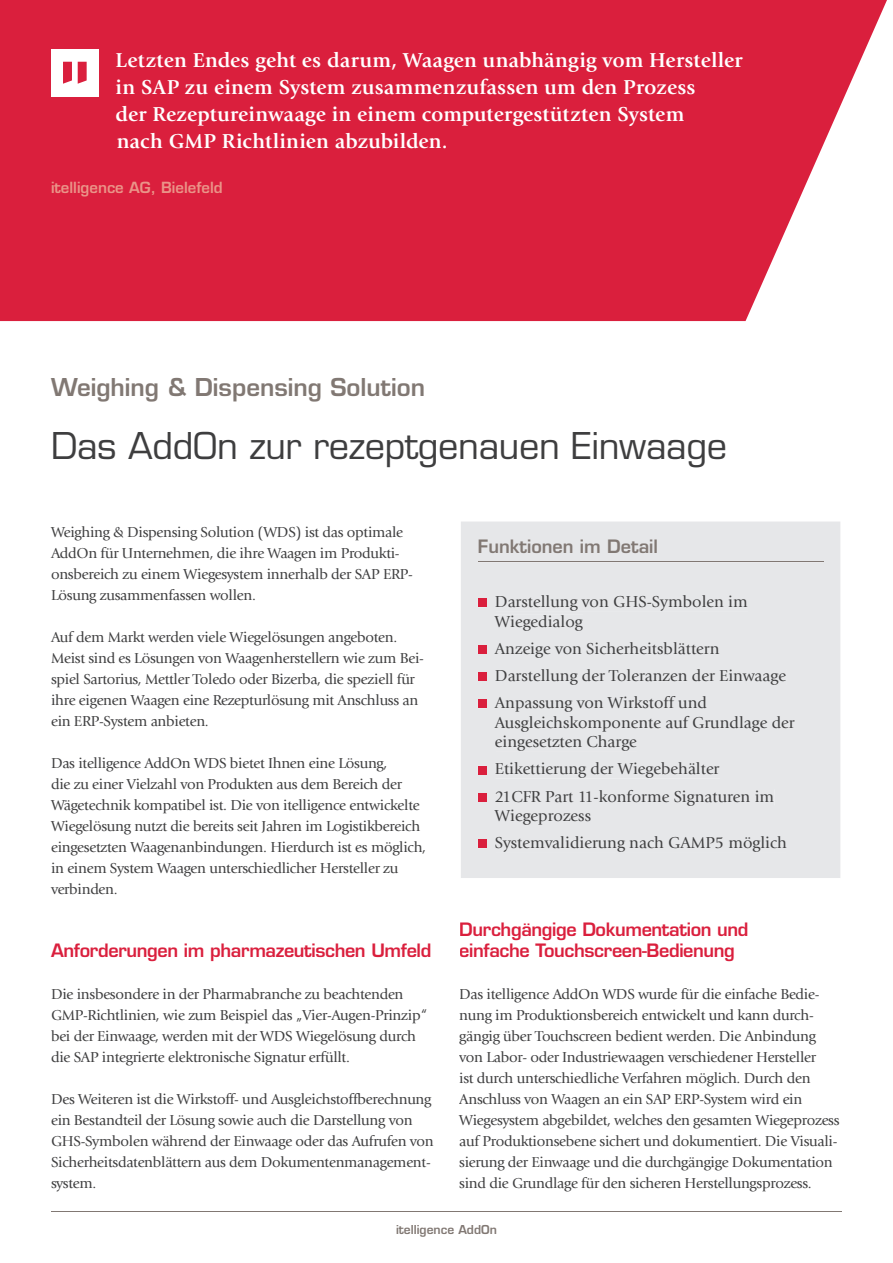
<style>
.page{position:relative;width:893px;height:1263px;background:#fff}
.page>*{position:absolute;margin:0;border:0;box-sizing:border-box;transform-origin:0 0}
.t1{font:500 36px "Eurostile LTCE";letter-spacing:-.01em;color:#3e3e3f}
.t2{font:600 24px "Eurostile LTCE";color:#817873}
.t3{font:700 21px/27px "Giovanni LTCE";letter-spacing:.01em;color:#fff}
.t4{font:600 18px/21px "Eurostile LTCE";letter-spacing:-.02em;color:#da1f3d}
.t5{font:600 18px "Eurostile LTCE";color:#817873}
.t6{font:16.5px/27.2px "Giovanni LTCE";color:#3f3f40}
.t7{font:15px/21px "Giovanni LTCE";letter-spacing:-.02em;color:#3f3f40}
.t8{font:600 15px "Eurostile LTCE";color:#ea9488}
.t9{font:600 12px "Eurostile LTCE";color:#817873}
</style>
<div class="page">
<svg style="left:0;top:0;width:887px;height:321px;background:#dd314c"></svg>
<div style="left:51px;top:49px;width:48px;height:48px;background:#fff"></div>
<svg style="left:78px;top:62px;width:9px;height:22px"></svg>
<svg style="left:63px;top:62px;width:9px;height:22px"></svg>
<hr style="left:51px;top:1211px;width:791px;height:1px;background:#817873">
<div style="left:461px;top:521px;width:379px;height:357px;background:#e6e7e9"></div>
<hr style="left:478px;top:561px;width:345px;height:1px;background:#817873">
<div style="left:479px;top:539px;width:178px;height:14px;background:#e6e7e9"></div>
<div style="left:478px;top:599px;width:8px;height:8px;background:#da1f3d"></div>
<div style="left:496px;top:595px;width:252px;height:16px;background:#e6e7e9"></div>
<div style="left:495px;top:615px;width:88px;height:16px;background:#e6e7e9"></div>
<div style="left:478px;top:645px;width:8px;height:9px;background:#da1f3d"></div>
<div style="left:495px;top:642px;width:229px;height:16px;background:#e6e7e9"></div>
<div style="left:478px;top:672px;width:8px;height:9px;background:#da1f3d"></div>
<div style="left:496px;top:669px;width:290px;height:16px;background:#e6e7e9"></div>
<div style="left:478px;top:700px;width:8px;height:8px;background:#da1f3d"></div>
<div style="left:495px;top:696px;width:212px;height:16px;background:#e6e7e9"></div>
<div style="left:495px;top:715px;width:300px;height:16px;background:#e6e7e9"></div>
<div style="left:495px;top:735px;width:142px;height:16px;background:#e6e7e9"></div>
<div style="left:478px;top:766px;width:8px;height:8px;background:#da1f3d"></div>
<div style="left:496px;top:762px;width:224px;height:16px;background:#e6e7e9"></div>
<div style="left:478px;top:793px;width:8px;height:8px;background:#da1f3d"></div>
<div style="left:495px;top:789px;width:279px;height:16px;background:#e6e7e9"></div>
<div style="left:495px;top:809px;width:96px;height:16px;background:#e6e7e9"></div>
<div style="left:478px;top:840px;width:8px;height:8px;background:#da1f3d"></div>
<div style="left:495px;top:836px;width:291px;height:16px;background:#e6e7e9"></div>
<h3 class="t3" style="left:116px;top:46px;width:629px">Letzten Endes geht es darum, Waagen unabhängig vom Hersteller in SAP zu einem System zusammenzufassen um den Prozess<br>der Rezeptureinwaage in einem computergestützten System<br>nach GMP Richtlinien abzubilden.</h3>
<p class="t8" style="left:51px;top:178px;width:173px">itelligence AG, Bielefeld</p>
<h2 class="t2" style="left:51px;top:372px;width:375px">Weighing &amp; Dispensing Solution</h2>
<h1 class="t1" style="left:51px;top:424px;width:677px">Das AddOn zur rezeptgenauen Einwaage</h1>
<p class="t7" style="left:51px;top:522px;width:363px">Weighing &amp; Dispensing Solution (WDS) ist das optimale AddOn für Unternehmen, die ihre Waagen im Produkti&shy;onsbereich zu einem Wiegesystem innerhalb der SAP ERP-Lösung zusammenfassen wollen.</p>
<p class="t7" style="left:51px;top:627px;width:374px">Auf dem Markt werden viele Wiegelösungen angeboten.<br>Meist sind es Lösungen von Waagenherstellern wie zum Bei&shy;spiel Sartorius, Mettler Toledo oder Bizerba, die speziell für ihre eigenen Waagen eine Rezepturlösung mit Anschluss an ein ERP-System anbieten.</p>
<p class="t7" style="left:51px;top:753px;width:377px">Das itelligence AddOn WDS bietet Ihnen eine Lösung,<br>die zu einer Vielzahl von Produkten aus dem Bereich der Wägetechnik kompatibel ist. Die von itelligence entwickelte Wiegelösung nutzt die bereits seit Jahren im Logistikbereich eingesetzten Waagenanbindungen. Hierdurch ist es möglich, in einem System Waagen unterschiedlicher Hersteller zu verbinden.</p>
<p class="t4" style="left:51px;top:940px;width:382px">Anforderungen im pharmazeutischen Umfeld</p>
<p class="t7" style="left:51px;top:984px;width:377px">Die insbesondere in der Pharmabranche zu beachtenden GMP-Richtlinien, wie zum Beispiel das „Vier-Augen-Prinzip“ bei der Einwaage, werden mit der WDS Wiegelösung durch die SAP integrierte elektronische Signatur erfüllt.</p>
<p class="t7" style="left:51px;top:1089px;width:384px">Des Weiteren ist die Wirkstoff- und Ausgleichstoffberechnung ein Bestandteil der Lösung sowie auch die Darstellung von GHS-Symbolen während der Einwaage oder das Aufrufen von Sicherheitsdatenblättern aus dem Dokumentenmanagement&shy;system.</p>
<p class="t5" style="left:478px;top:535px;width:182px">Funktionen im Detail</p>
<p class="t6" style="left:495px;top:592px;width:254px;line-height:19.5px">Darstellung von GHS-Symbolen im<br>Wiegedialog</p>
<p class="t6" style="left:495px;top:635px;width:293px">Anzeige von Sicherheitsblättern<br>Darstellung der Toleranzen der Einwaage<br>Anpassung von Wirkstoff und</p>
<p class="t6" style="left:495px;top:713px;width:301px;line-height:19.5px">Ausgleichskomponente auf Grundlage der eingesetzten Charge</p>
<p class="t6" style="left:495px;top:755px;width:281px">Etikettierung der Wiegebehälter<br>21CFR Part 11-konforme Signaturen im</p>
<p class="t6" style="left:495px;top:802px;width:294px">Wiegeprozess<br>Systemvalidierung nach GAMP5 möglich</p>
<p class="t4" style="left:459px;top:919px;width:291px">Durchgängige Dokumentation und einfache Touchscreen-Bedienung</p>
<p class="t7" style="left:459px;top:984px;width:382px">Das itelligence AddOn WDS wurde für die einfache Bedie&shy;nung im Produktionsbereich entwickelt und kann durch&shy;gängig über Touchscreen bedient werden. Die Anbindung von Labor- oder Industriewaagen verschiedener Hersteller<br>ist durch unterschiedliche Verfahren möglich. Durch den Anschluss von Waagen an ein SAP ERP-System wird ein Wiegesystem abgebildet, welches den gesamten Wiegeprozess auf Produktionsebene sichert und dokumentiert. Die Visuali&shy;sierung der Einwaage und die durchgängige Dokumentation sind die Grundlage für den sicheren Herstellungsprozess.</p>
<p class="t9" style="left:396px;top:1222px;width:102px">itelligence AddOn</p>
</div>
